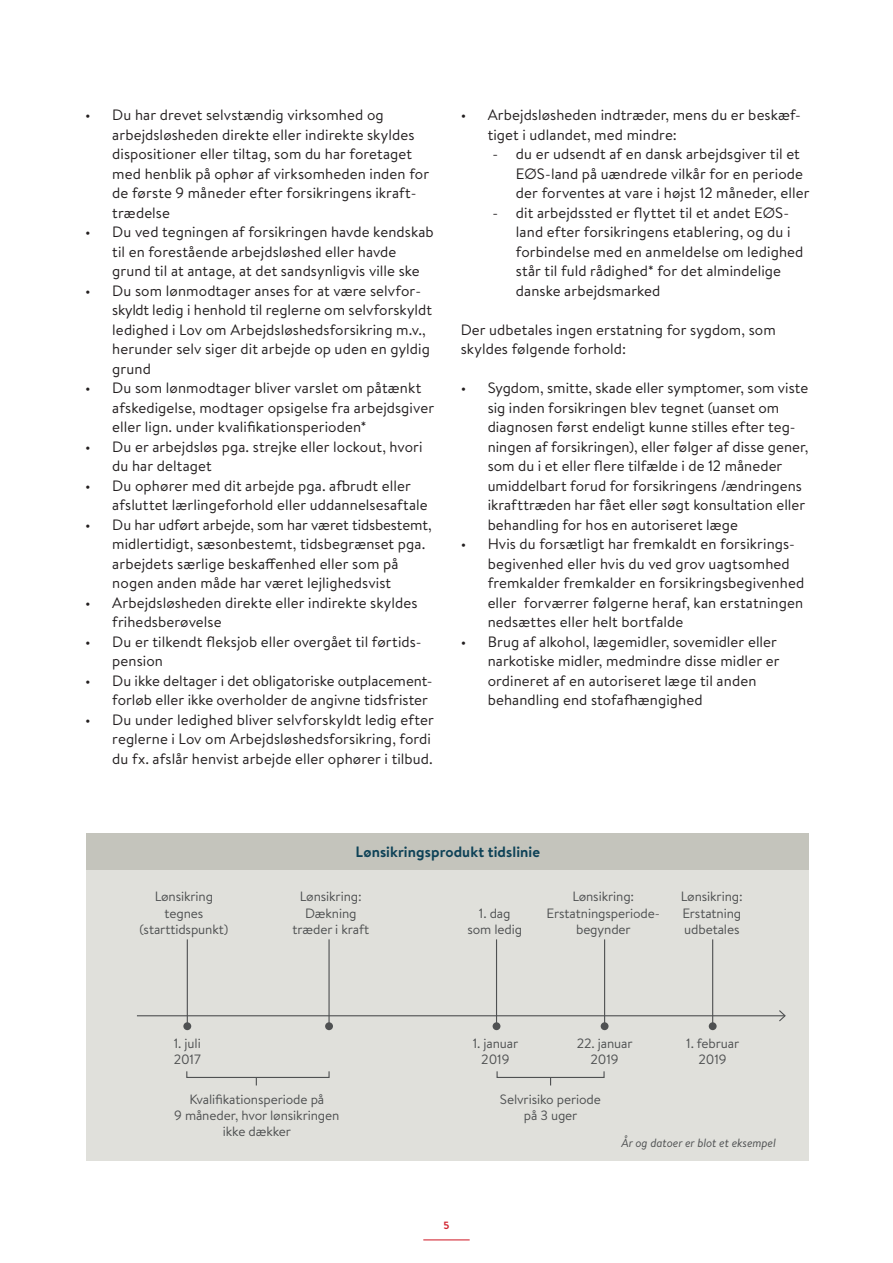
<style>
.page{position:relative;width:893px;height:1263px;background:#fff}
.page>*{position:absolute;margin:0;border:0;box-sizing:border-box;transform-origin:0 0}
.Brød_tekst_MC{font:15px/19.5px "Brandon Text";letter-spacing:.005em;color:#231f20}
.Brød_tekst_MC-2{font:700 15px "Brandon Text";letter-spacing:.005em;color:#0e4257}
.t1{font:13.5px/16.2px "Brandon Text";letter-spacing:-.01em;color:#4f5152;text-align:center}
.t2{font:italic 12px "Brandon Text";letter-spacing:-.01em;color:#4f5152}
.t3{font:700 10.5px "Brandon Text";color:#d1222f}
</style>
<div class="page">
<hr style="left:423px;top:1239px;width:47px;height:1px;background:#d1222f">
<div style="left:86px;top:833px;width:723px;height:328px;background:#e0e0db"></div>
<div style="left:86px;top:833px;width:723px;height:37px;background:#c4c4bc"></div>
<hr style="left:137px;top:1015px;width:648px;height:1px;background:#4f5152">
<svg style="left:778px;top:1010px;width:8px;height:12px"></svg>
<div style="left:496px;top:1071px;width:109px;height:7px;border:1px solid #4f5152"></div>
<div style="left:186px;top:1071px;width:144px;height:7px;border:1px solid #4f5152"></div>
<hr style="left:328px;top:939px;width:2px;height:87px;background:#4f5152">
<div style="left:325px;top:1022px;width:8px;height:8px;background:#4f5152;border-radius:50%"></div>
<hr style="left:187px;top:939px;width:1px;height:87px;background:#4f5152">
<div style="left:183px;top:1022px;width:8px;height:8px;background:#4f5152;border-radius:50%"></div>
<hr style="left:496px;top:939px;width:1px;height:87px;background:#4f5152">
<div style="left:493px;top:1022px;width:7px;height:8px;background:#4f5152;border-radius:50%"></div>
<hr style="left:604px;top:939px;width:1px;height:87px;background:#4f5152">
<div style="left:601px;top:1022px;width:7px;height:8px;background:#4f5152;border-radius:50%"></div>
<hr style="left:712px;top:939px;width:1px;height:87px;background:#4f5152">
<div style="left:709px;top:1022px;width:8px;height:8px;background:#4f5152;border-radius:50%"></div>
<p class="Brød_tekst_MC" style="left:112px;top:105px;width:318px;text-indent:-27px">• Du har drevet selvstændig virksomhed og arbejdsløsheden direkte eller indirekte skyldes dispositioner eller tiltag, som du har foretaget med henblik på ophør af virksomheden inden for de første 9 måneder efter forsikringens ikraft&shy;trædelse</p>
<p class="Brød_tekst_MC" style="left:112px;top:222px;width:323px;text-indent:-27px">• Du ved tegningen af forsikringen havde kendskab til en forestående arbejdsløshed eller havde grund til at antage, at det sandsynligvis ville ske</p>
<p class="Brød_tekst_MC" style="left:112px;top:280px;width:321px;text-indent:-27px">• Du som lønmodtager anses for at være selvfor&shy;skyldt ledig i henhold til reglerne om selvforskyldt ledighed i Lov om Arbejdsløshedsforsikring m.v., herunder selv siger dit arbejde op uden en gyldig grund</p>
<p class="Brød_tekst_MC" style="left:112px;top:378px;width:323px;text-indent:-27px">• Du som lønmodtager bliver varslet om påtænkt afskedigelse, modtager opsigelse fra arbejdsgiver eller lign. under kvalifikationsperioden*</p>
<p class="Brød_tekst_MC" style="left:112px;top:436px;width:312px;text-indent:-27px">• Du er arbejdsløs pga. strejke eller lockout, hvori du har deltaget</p>
<p class="Brød_tekst_MC" style="left:112px;top:475px;width:317px;text-indent:-27px">• Du ophører med dit arbejde pga. afbrudt eller afsluttet lærlingeforhold eller uddannelsesaftale</p>
<p class="Brød_tekst_MC" style="left:112px;top:514px;width:321px;text-indent:-27px">• Du har udført arbejde, som har været tidsbestemt, midlertidigt, sæsonbestemt, tidsbegrænset pga. arbejdets særlige beskaffenhed eller som på nogen anden måde har været lejlighedsvist</p>
<p class="Brød_tekst_MC" style="left:112px;top:592px;width:307px;text-indent:-27px">• Arbejdsløsheden direkte eller indirekte skyldes frihedsberøvelse</p>
<p class="Brød_tekst_MC" style="left:112px;top:631px;width:311px;text-indent:-27px">• Du er tilkendt fleksjob eller overgået til førtids&shy;pension</p>
<p class="Brød_tekst_MC" style="left:112px;top:670px;width:322px;text-indent:-27px">• Du ikke deltager i det obligatoriske outplacement&shy;forløb eller ikke overholder de angivne tidsfrister</p>
<p class="Brød_tekst_MC" style="left:112px;top:709px;width:323px;text-indent:-27px">• Du under ledighed bliver selvforskyldt ledig efter reglerne i Lov om Arbejdsløshedsforsikring, fordi du fx. afslår henvist arbejde eller ophører i tilbud.</p>
<p class="Brød_tekst_MC" style="left:488px;top:105px;width:315px;text-indent:-27px">• Arbejdsløsheden indtræder, mens du er beskæf&shy;tiget i udlandet, med mindre:</p>
<p class="Brød_tekst_MC" style="left:516px;top:144px;width:295px;text-indent:-23px">- du er udsendt af en dansk arbejdsgiver til et<br>EØS-land på uændrede vilkår for en periode der forventes at vare i højst 12 måneder, eller</p>
<p class="Brød_tekst_MC" style="left:516px;top:202px;width:289px;text-indent:-23px">- dit arbejdssted er flyttet til et andet EØS&shy;land efter forsikringens etablering, og du i forbindelse med en anmeldelse om ledighed står til fuld rådighed* for det almindelige danske arbejdsmarked</p>
<p class="Brød_tekst_MC" style="left:461px;top:319px;width:317px">Der udbetales ingen erstatning for sygdom, som skyldes følgende forhold:</p>
<p class="Brød_tekst_MC" style="left:488px;top:378px;width:322px;text-indent:-27px">• Sygdom, smitte, skade eller symptomer, som viste sig inden forsikringen blev tegnet (uanset om diagnosen først endeligt kunne stilles efter teg&shy;ningen af forsikringen), eller følger af disse gener, som du i et eller flere tilfælde i de 12 måneder umiddelbart forud for forsikringens /ændringens ikrafttræden har fået eller søgt konsultation eller behandling for hos en autoriseret læge</p>
<p class="Brød_tekst_MC" style="left:488px;top:534px;width:318px;text-indent:-27px">• Hvis du forsætligt har fremkaldt en forsikrings&shy;begivenhed eller hvis du ved grov uagtsomhed fremkalder fremkalder en forsikringsbegivenhed eller forværrer følgerne heraf, kan erstatningen nedsættes eller helt bortfalde</p>
<p class="Brød_tekst_MC" style="left:488px;top:631px;width:293px;text-indent:-27px">• Brug af alkohol, lægemidler, sovemidler eller narkotiske midler, medmindre disse midler er ordineret af en autoriseret læge til anden behandling end stofafhængighed</p>
<p class="t1" style="left:139px;top:888px;width:91px">Lønsikring tegnes (starttidspunkt)</p>
<p class="t1" style="left:174px;top:1035px;width:28px">1. juli</p>
<p class="t1" style="left:174px;top:1051px;width:29px">2017</p>
<p class="Brød_tekst_MC-2" style="left:356px;top:841px;width:186px">Lønsikringsprodukt tidslinie</p>
<p class="t1" style="left:300px;top:888px;width:63px">Lønsikring:</p>
<p class="t1" style="left:305px;top:904px;width:53px">Dækning</p>
<p class="t1" style="left:292px;top:920px;width:78px">træder i kraft</p>
<p class="t1" style="left:479px;top:904px;width:33px">1. dag</p>
<p class="t1" style="left:467px;top:920px;width:56px">som ledig</p>
<p class="t1" style="left:572px;top:888px;width:63px">Lønsikring:</p>
<p class="t1" style="left:547px;top:904px;width:115px">Erstatningsperiode&shy;begynder</p>
<p class="t1" style="left:681px;top:888px;width:63px">Lønsikring:</p>
<p class="t1" style="left:682px;top:904px;width:61px">Erstatning</p>
<p class="t1" style="left:684px;top:920px;width:57px">udbetales</p>
<p class="t1" style="left:473px;top:1035px;width:47px">1. januar</p>
<p class="t1" style="left:481px;top:1051px;width:30px">2019</p>
<p class="t1" style="left:577px;top:1035px;width:57px">22. januar</p>
<p class="t1" style="left:590px;top:1051px;width:30px">2019</p>
<p class="t1" style="left:686px;top:1035px;width:55px">1. februar</p>
<p class="t1" style="left:699px;top:1051px;width:30px">2019</p>
<p class="t1" style="left:174px;top:1090px;width:167px">Kvalifikationsperiode på<br>9 måneder, hvor lønsikringen</p>
<p class="t1" style="left:223px;top:1123px;width:70px">ikke dækker</p>
<p class="t3" style="left:443px;top:1218px;width:7px">5</p>
<p class="t1" style="left:500px;top:1090px;width:102px">Selvrisiko periode</p>
<p class="t1" style="left:524px;top:1107px;width:55px">på 3 uger</p>
<p class="t2" style="left:621px;top:1134px;width:156px">År og datoer er blot et eksempel</p>
</div>
